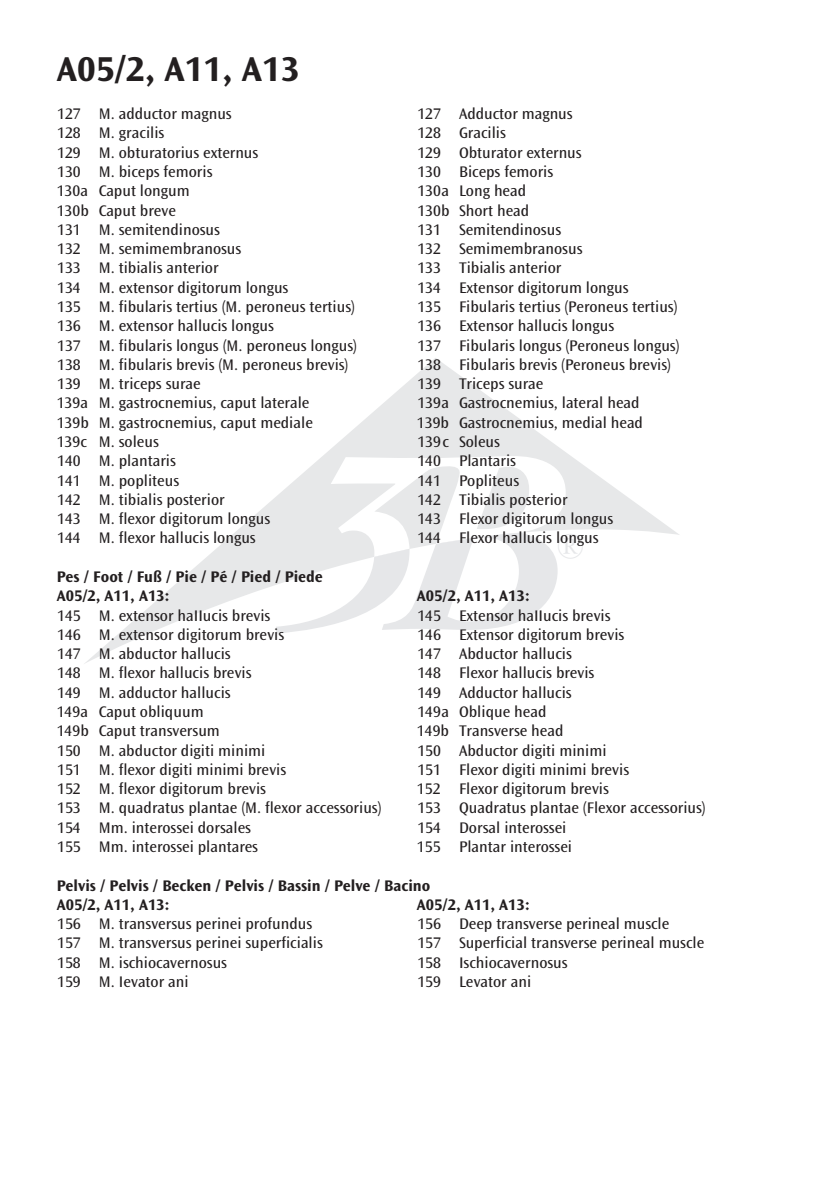
<style>
.page{position:relative;width:836px;height:1191px;background:#fff}
.page>*{position:absolute;margin:0;border:0;box-sizing:border-box;transform-origin:0 0}
.t1{font:36.2px "Perpetua";color:#e6e7e9}
.t2{font:700 36px "Ocean Sans";color:#231f20}
.t3{font:16px/19.2px "Ocean Sans";color:#231f20}
.t4{font:700 16px "Ocean Sans";color:#231f20}
</style>
<div class="page">
<svg style="left:84px;top:358px;width:595px;height:306px"></svg>
<svg style="left:276px;top:456px;width:289px;height:177px"></svg>
<h2 class="t2" style="left:57px;top:49px;width:244px">A05/2, A11, A13</h2>
<p class="t3" style="left:57px;top:104px;width:301px">127 M. adductor magnus<br>128 M. gracilis<br>129 M. obturatorius externus<br>130 M. biceps femoris<br>130a Caput longum<br>130b Caput breve<br>131 M. semitendinosus<br>132 M. semimembranosus<br>133 M. tibialis anterior<br>134 M. extensor digitorum longus<br>135 M. fibularis tertius (M. peroneus tertius)<br>136 M. extensor hallucis longus<br>137 M. fibularis longus (M. peroneus longus)<br>138 M. fibularis brevis (M. peroneus brevis)<br>139 M. triceps surae<br>139a M. gastrocnemius, caput laterale<br>139b M. gastrocnemius, caput mediale<br>139c M. soleus<br>140 M. plantaris<br>141 M. popliteus<br>142 M. tibialis posterior<br>143 M. flexor digitorum longus<br>144 M. flexor hallucis longus</p>
<p class="t3" style="left:416px;top:104px;width:264px">127 Adductor magnus<br>128 Gracilis<br>129 Obturator externus<br>130 Biceps femoris<br>130 a Long head<br>130 b Short head<br>131 Semitendinosus<br>132 Semimembranosus<br>133 Tibialis anterior<br>134 Extensor digitorum longus<br>135 Fibularis tertius (Peroneus tertius)<br>136 Extensor hallucis longus<br>137 Fibularis longus (Peroneus longus)<br>138 Fibularis brevis (Peroneus brevis)<br>139 Triceps surae<br>139 a Gastrocnemius, lateral head<br>139b Gastrocnemius, medial head<br>139 c Soleus<br>140 Plantaris<br>141 Popliteus<br>142 Tibialis posterior<br>143 Flexor digitorum longus<br>144 Flexor hallucis longus</p>
<h1 class="t1" style="left:556px;top:529px;width:29px">®</h1>
<p class="t4" style="left:57px;top:568px;width:267px">Pes / Foot / Fuß / Pie / Pé / Pied / Piede</p>
<p class="t4" style="left:57px;top:587px;width:114px">A05/2, A11, A13:</p>
<p class="t3" style="left:57px;top:606px;width:326px">145 M. extensor haIIucis brevis<br>146 M. extensor digitorum brevis<br>147 M. abductor hallucis<br>148 M. flexor hallucis brevis<br>149 M. adductor hallucis<br>149a Caput obliquum<br>149b Caput transversum<br>150 M. abductor digiti minimi<br>151 M. flexor digiti minimi brevis<br>152 M. flexor digitorum brevis<br>153 M. quadratus plantae (M. flexor accessorius)<br>154 Mm. interossei dorsales<br>155 Mm. interossei plantares</p>
<p class="t4" style="left:416px;top:587px;width:114px">A05/2, A11, A13:</p>
<p class="t3" style="left:416px;top:606px;width:290px">145 Extensor haIIucis brevis<br>146 Extensor digitorum brevis<br>147 Abductor hallucis<br>148 Flexor hallucis brevis<br>149 Adductor hallucis<br>149 a Oblique head<br>149b Transverse head<br>150 Abductor digiti minimi<br>151 Flexor digiti minimi brevis<br>152 Flexor digitorum brevis<br>153 Quadratus plantae (Flexor accessorius)<br>154 Dorsal interossei<br>155 Plantar interossei</p>
<p class="t4" style="left:57px;top:876px;width:375px">Pelvis / Pelvis / Becken / Pelvis / Bassin / Pelve / Bacino</p>
<p class="t4" style="left:57px;top:895px;width:114px">A05/2, A11, A13:</p>
<p class="t3" style="left:57px;top:914px;width:267px">156 M. transversus perinei profundus<br>157 M. transversus perinei superficialis<br>158 M. ischiocavernosus<br>159 M. Ievator ani</p>
<p class="t4" style="left:416px;top:895px;width:114px">A05/2, A11, A13:</p>
<p class="t3" style="left:417px;top:914px;width:288px">156 Deep transverse perineal muscle<br>157 Superficial transverse perineal muscle<br>158 Ischiocavernosus<br>159 Levator ani</p>
</div>
